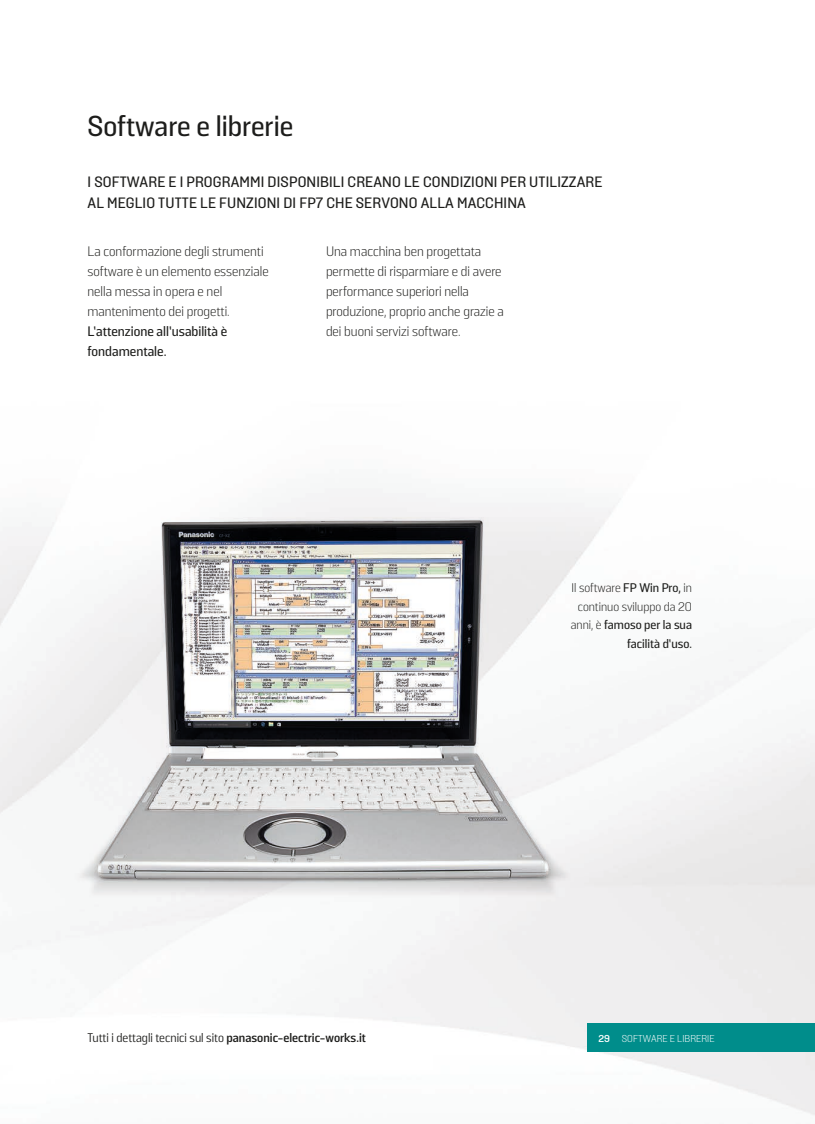
<style>
.page{position:relative;width:815px;height:1124px;background:#fff}
.page>*{position:absolute;margin:0;border:0;box-sizing:border-box;transform-origin:0 0}
.t1{font:500 28.75px "Solido";color:#1d1d1b}
.t2{font:500 15px "Solido";letter-spacing:.01em;color:#1d1d1b}
.t3{font:300 13.75px/20px "Solido";color:#1d1d1b}
.t4{font:500 13.75px "Solido";color:#1d1d1b}
.t5{font:12.5px "Solido";color:#1d1d1b}
.t6{font:300 12.5px "Solido";color:#1d1d1b}
.t7{font:500 12.5px "Solido";color:#1d1d1b}
.t8{font:300 10px "Solido";letter-spacing:.01em;color:#fff}
.t9{font:700 10px "Solido";color:#fff}
.s1{font-weight:700}
.s2{font-weight:500}
.s3{font-weight:300}
</style>
<div class="page">
<img style="left:0;top:527px;width:815px;height:588px">
<div style="left:588px;top:1023px;width:227px;height:28px;background:#008d8b"></div>
<img style="left:18px;top:488px;width:779px;height:618px">
<div style="left:88px;top:1032px;width:345px;height:37px;background:#fff"></div>
<p class="t1" style="left:88px;top:109px;width:207px">Software e librerie</p>
<p class="t2" style="left:88px;top:173px;width:516px">I SOFTWARE E I PROGRAMMI DISPONIBILI CREANO LE CONDIZIONI PER UTILIZZARE</p>
<p class="t2" style="left:88px;top:194px;width:440px">AL MEGLIO TUTTE LE FUNZIONI DI FP7 CHE SERVONO ALLA MACCHINA</p>
<p class="t3" style="left:88px;top:242px;width:183px">La conformazione degli strumenti software è un elemento essenziale nella messa in opera e nel</p>
<p class="t3" style="left:88px;top:302px;width:144px">mantenimento dei progetti.</p>
<p class="t4" style="left:88px;top:323px;width:141px">L’attenzione all’usabilità è</p>
<p class="t4" style="left:88px;top:343px;width:81px">fondamentale.</p>
<p class="t3" style="left:326px;top:242px;width:157px">Una macchina ben progettata</p>
<p class="t3" style="left:326px;top:262px;width:177px">permette di risparmiare e di avere</p>
<p class="t3" style="left:326px;top:282px;width:144px">performance superiori nella</p>
<p class="t3" style="left:326px;top:302px;width:179px">produzione, proprio anche grazie a</p>
<p class="t3" style="left:326px;top:322px;width:136px">dei buoni servizi software.</p>
<p class="t5" style="left:88px;top:1030px;width:280px">Tutti i dettagli tecnici sul sito <span class="s1">panasonic-electric-works.it</span></p>
<p class="t6" style="left:572px;top:580px;width:122px">Il software <span class="s2">FP Win Pro,</span> in</p>
<p class="t6" style="left:578px;top:599px;width:116px">continuo sviluppo da 20</p>
<p class="t7" style="left:571px;top:617px;width:123px"><span class="s3">anni, è</span> famoso per la sua</p>
<p class="t7" style="left:627px;top:636px;width:66px">facilità d’uso.</p>
<p class="t9" style="left:598px;top:1032px;width:13px">29</p>
<p class="t8" style="left:622px;top:1032px;width:94px">SOFTWARE E LIBRERIE</p>
</div>
